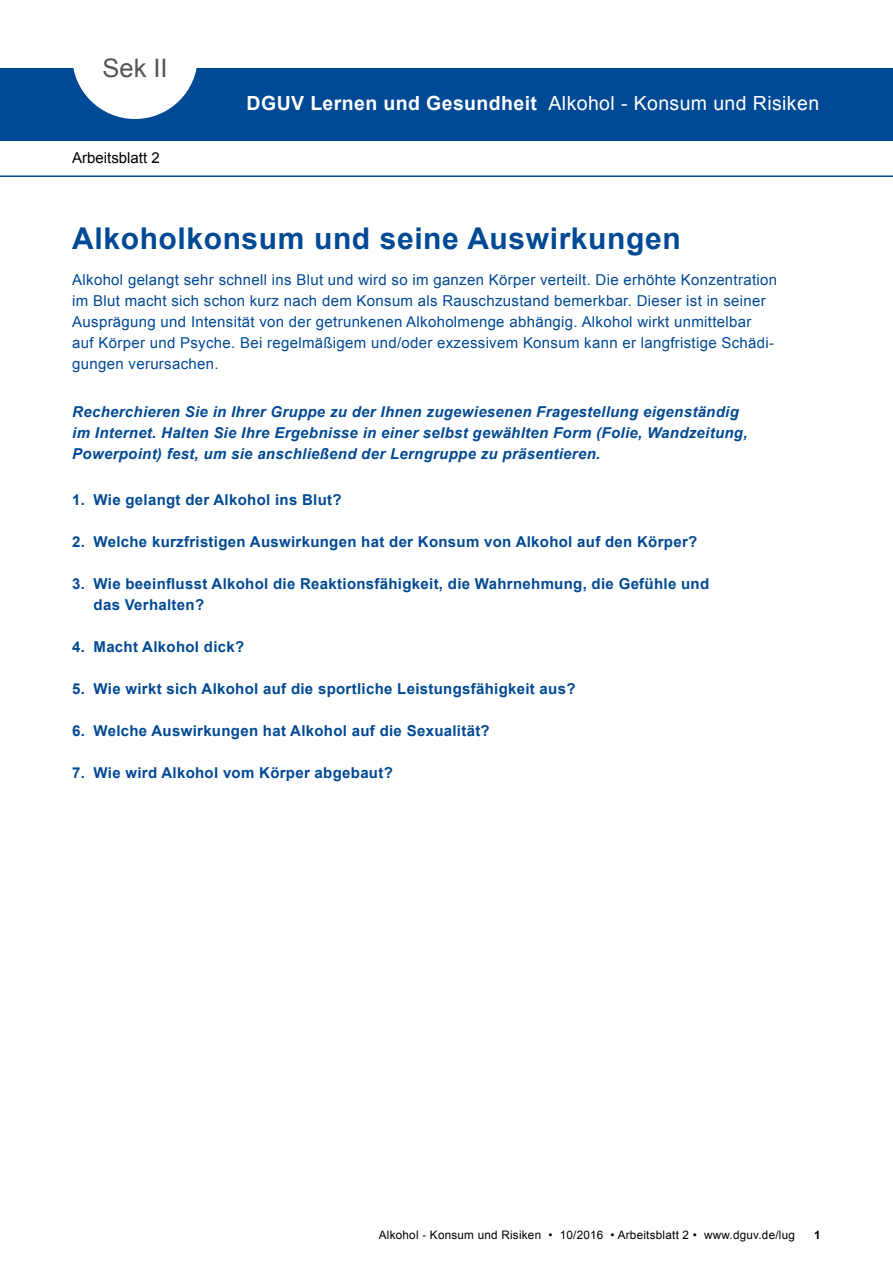
<style>
.page{position:relative;width:893px;height:1263px;background:#fff}
.page>*{position:absolute;margin:0;border:0;box-sizing:border-box;transform-origin:0 0}
.t1{font:700 30px "Arial";letter-spacing:.02em;color:#004994}
.t2{font:25.5px "Arial";color:#555}
.t3{font:19.5px "Arial";letter-spacing:.02em;color:#fff}
.t4{font:700 19.5px "Arial";letter-spacing:.02em;color:#fff}
.t5{font:15px/21px "Arial";letter-spacing:.02em;color:#004994}
.t6{font:700 15px/21px "Arial";letter-spacing:.02em;color:#004994}
.t7{font:italic 700 15px/21px "Arial";letter-spacing:.02em;color:#004994}
.t8{font:15px "Arial";color:#000}
.t9{font:11.7px "Arial";letter-spacing:.02em;color:#000}
.t10{font:700 11.7px "Arial";color:#000}
</style>
<div class="page">
<div style="left:0;top:68px;width:893px;height:72px;background:#004994"></div>
<svg style="left:73px;top:68px;width:124px;height:51px"></svg>
<hr style="left:0;top:175px;width:893px;height:2px;background:#004994">
<h2 class="t2" style="left:102px;top:51px;width:67px">Sek II</h2>
<p class="t8" style="left:72px;top:148px;width:89px">Arbeitsblatt 2</p>
<h3 class="t4" style="left:247px;top:90px;width:292px">DGUV Lernen und Gesundheit</h3>
<h3 class="t3" style="left:549px;top:90px;width:272px">Alkohol - Konsum und Risiken</h3>
<h1 class="t1" style="left:72px;top:218px;width:610px">Alkoholkonsum und seine Auswirkungen</h1>
<p class="t5" style="left:72px;top:270px;width:706px">Alkohol gelangt sehr schnell ins Blut und wird so im ganzen Körper verteilt. Die erhöhte Konzentration im Blut macht sich schon kurz nach dem Konsum als Rauschzustand bemerkbar. Dieser ist in seiner Ausprägung und Intensität von der getrunkenen Alkoholmenge abhängig. Alkohol wirkt unmittelbar<br>auf Körper und Psyche. Bei regelmäßigem und/oder exzessivem Konsum kann er langfristige Schädi&shy;gungen verursachen.</p>
<p class="t7" style="left:72px;top:402px;width:677px">Recherchieren Sie in Ihrer Gruppe zu der Ihnen zugewiesenen Fragestellung eigenständig im Internet. Halten Sie Ihre Ergebnisse in einer selbst gewählten Form (Folie, Wandzeitung,<br>Powerpoint) fest, um sie anschließend der Lerngruppe zu präsentieren.</p>
<p class="t6" style="left:72px;top:489px;width:271px">1. Wie gelangt der Alkohol ins Blut?</p>
<p class="t6" style="left:72px;top:531px;width:626px">2. Welche kurzfristigen Auswirkungen hat der Konsum von Alkohol auf den Körper?</p>
<p class="t6" style="left:94px;top:573px;width:617px;text-indent:-21px">3. Wie beeinflusst Alkohol die Reaktionsfähigkeit, die Wahrnehmung, die Gefühle und das Verhalten?</p>
<p class="t6" style="left:72px;top:636px;width:173px">4. Macht Alkohol dick?</p>
<p class="t6" style="left:72px;top:678px;width:505px">5. Wie wirkt sich Alkohol auf die sportliche Leistungsfähigkeit aus?</p>
<p class="t6" style="left:72px;top:720px;width:419px">6. Welche Auswirkungen hat Alkohol auf die Sexualität?</p>
<p class="t6" style="left:72px;top:762px;width:322px">7. Wie wird Alkohol vom Körper abgebaut?</p>
<p class="t9" style="left:379px;top:1228px;width:418px">Alkohol - Konsum und Risiken • 10/2016 • Arbeitsblatt 2 • www.dguv.de/lug</p>
<p class="t10" style="left:814px;top:1227px;width:8px">1</p>
</div>
